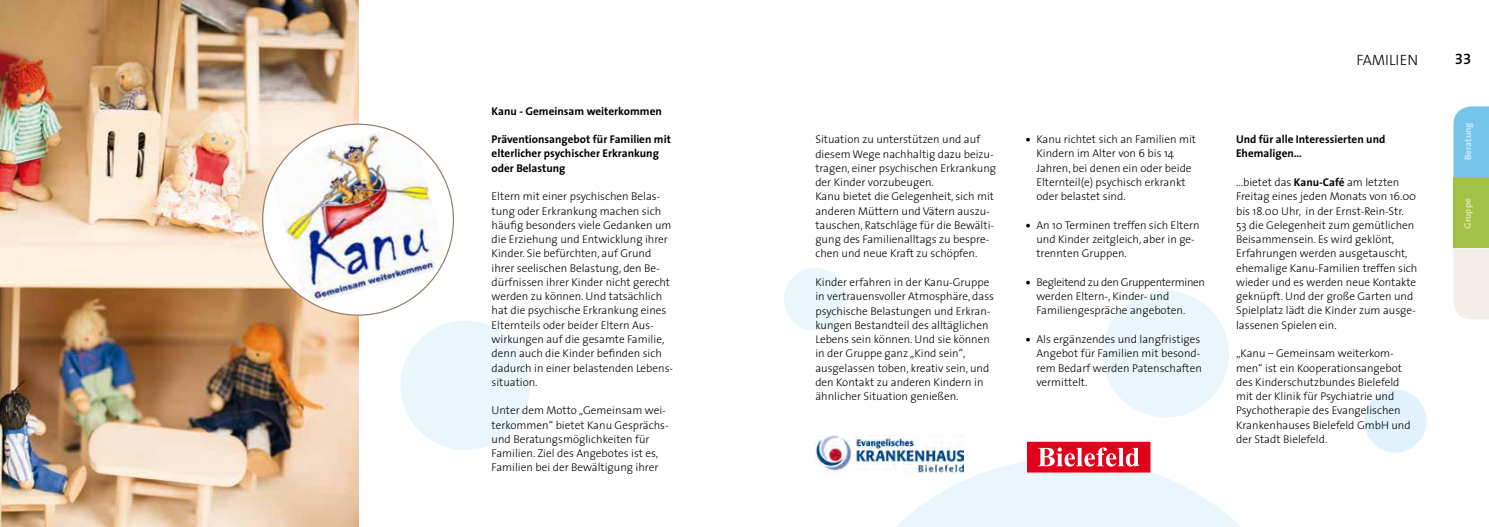
<style>
.page{position:relative;width:1489px;height:527px;background:#fff}
.page>*{position:absolute;margin:0;border:0;box-sizing:border-box;transform-origin:0 0}
.t1{font:300 15px "The Sans";color:#000}
.t2{font:15px "The Mix Semi Bold Expert";color:#000}
.t3{font:300 11.25px/14.2px "The Sans";color:#000}
.t4{font:700 11.25px/14.2px "The Sans";color:#000}
.t5{font:700 9.38px "The Sans";color:#d0e9f7}
.t6{font:700 9.38px "The Sans";color:#dde7bb}
.s1{font-weight:800}
.s2{font-weight:700}
</style>
<div class="page">
<div style="left:784px;top:268px;width:62px;height:62px;background:#ebf6fc;border-radius:50%"></div>
<div style="left:400px;top:320px;width:130px;height:130px;background:#ebf6fc;border-radius:50%"></div>
<div style="left:1363px;top:389px;width:63px;height:63px;background:#e0f2fb;border-radius:50%"></div>
<div style="left:1102px;top:291px;width:126px;height:126px;background:#ebf6fc;border-radius:50%"></div>
<div style="left:1453px;top:106px;width:35px;height:71px;background:#75c4ea"></div>
<div style="left:1453px;top:248px;width:35px;height:71px;background:#f3eee7"></div>
<div style="left:1453px;top:177px;width:35px;height:71px;background:#a3c144"></div>
<img style="left:0;top:0;width:358px;height:526px">
<img style="left:252px;top:114px;width:212px;height:211px">
<img style="left:815px;top:435px;width:148px;height:38px">
<div style="left:1025px;top:440px;width:126px;height:33px;background:#e2001a;border:1px solid #fff"></div>
<svg style="left:878px;top:447px;width:362px;height:79px"></svg>
<p class="t4" style="left:491px;top:103px;width:172px">Kanu - Gemeinsam weiterkommen</p>
<p class="t4" style="left:491px;top:132px;width:181px">Präventionsangebot für Familien mit elterlicher psychischer Erkrankung oder Belastung</p>
<p class="t3" style="left:491px;top:189px;width:183px">Eltern mit einer psychischen Belas&shy;tung oder Erkrankung machen sich häufig besonders viele Gedanken um die Erziehung und Entwicklung ihrer Kinder. Sie befürchten, auf Grund ihrer seelischen Belastung, den Be&shy;dürfnissen ihrer Kinder nicht gerecht werden zu können. Und tatsächlich hat die psychische Erkrankung eines Elternteils oder beider Eltern Aus&shy;wirkungen auf die gesamte Familie, denn auch die Kinder befinden sich dadurch in einer belastenden Lebens&shy;situation.</p>
<p class="t3" style="left:491px;top:402px;width:179px">Unter dem Motto „Gemeinsam wei&shy;terkommen“ bietet Kanu Gesprächs&shy;und Beratungsmöglichkeiten für Familien. Ziel des Angebotes ist es, Familien bei der Bewältigung ihrer</p>
<p class="t3" style="left:815px;top:132px;width:182px">Situation zu unterstützen und auf diesem Wege nachhaltig dazu beizu&shy;tragen, einer psychischen Erkrankung der Kinder vorzubeugen.<br>Kanu bietet die Gelegenheit, sich mit anderen Müttern und Vätern auszu&shy;tauschen, Ratschläge für die Bewälti&shy;gung des Familienalltags zu bespre&shy;chen und neue Kraft zu schöpfen.</p>
<p class="t3" style="left:815px;top:274px;width:180px">Kinder erfahren in der Kanu-Gruppe in vertrauensvoller Atmosphäre, dass psychische Belastungen und Erkran&shy;kungen Bestandteil des alltäglichen Lebens sein können. Und sie können in der Gruppe ganz „Kind sein“, ausgelassen toben, kreativ sein, und den Kontakt zu anderen Kindern in ähnlicher Situation genießen.</p>
<p class="t3" style="left:1036px;top:132px;width:161px;text-indent:-11px"><span class="s1">•</span> Kanu richtet sich an Familien mit<br>Kindern im Alter von 6 bis 14<br>Jahren, bei denen ein oder beide<br>Elternteil(e) psychisch erkrankt oder belastet sind.</p>
<p class="t3" style="left:1036px;top:217px;width:165px;text-indent:-11px"><span class="s1">•</span> An 10 Terminen treffen sich Eltern und Kinder zeitgleich, aber in ge&shy;trennten Gruppen.</p>
<p class="t3" style="left:1036px;top:274px;width:170px;text-indent:-11px"><span class="s1">•</span> Begleitend zu den Gruppenterminen werden Eltern-, Kinder- und<br>Familiengespräche angeboten.</p>
<p class="t3" style="left:1036px;top:331px;width:167px;text-indent:-11px"><span class="s1">•</span> Als ergänzendes und langfristiges<br>Angebot für Familien mit besond&shy;rem Bedarf werden Patenschaften vermittelt.</p>
<h1 class="t1" style="left:1356px;top:48px;width:63px">FAMILIEN</h1>
<h1 class="t2" style="left:1454px;top:46px;width:18px">33</h1>
<p class="t4" style="left:1235px;top:132px;width:151px">Und für alle Interessierten und<br>Ehemaligen…</p>
<p class="t3" style="left:1235px;top:174px;width:183px">…bietet das <span class="s2">Kanu-Café</span> am letzten Freitag eines jeden Monats von 16.00 bis 18.00 Uhr, in der Ernst-Rein-Str.<br>53 die Gelegenheit zum gemütlichen Beisammensein. Es wird geklönt, Erfahrungen werden ausgetauscht, ehemalige Kanu-Familien treffen sich wieder und es werden neue Kontakte geknüpft. Und der große Garten und Spielplatz lädt die Kinder zum ausge&shy;lassenen Spielen ein.</p>
<p class="t3" style="left:1235px;top:345px;width:176px">„Kanu – Gemeinsam weiterkom&shy;men“ ist ein Kooperationsangebot des Kinderschutzbundes Bielefeld mit der Klinik für Psychiatrie und<br>Psychotherapie des Evangelischen<br>Krankenhauses Bielefeld GmbH und der Stadt Bielefeld.</p>
<p class="t5" style="left:1459px;top:160px;width:39px;rotate:-90deg">Beratung</p>
<p class="t6" style="left:1459px;top:228px;width:32px;rotate:-90deg">Gruppe</p>
</div>
